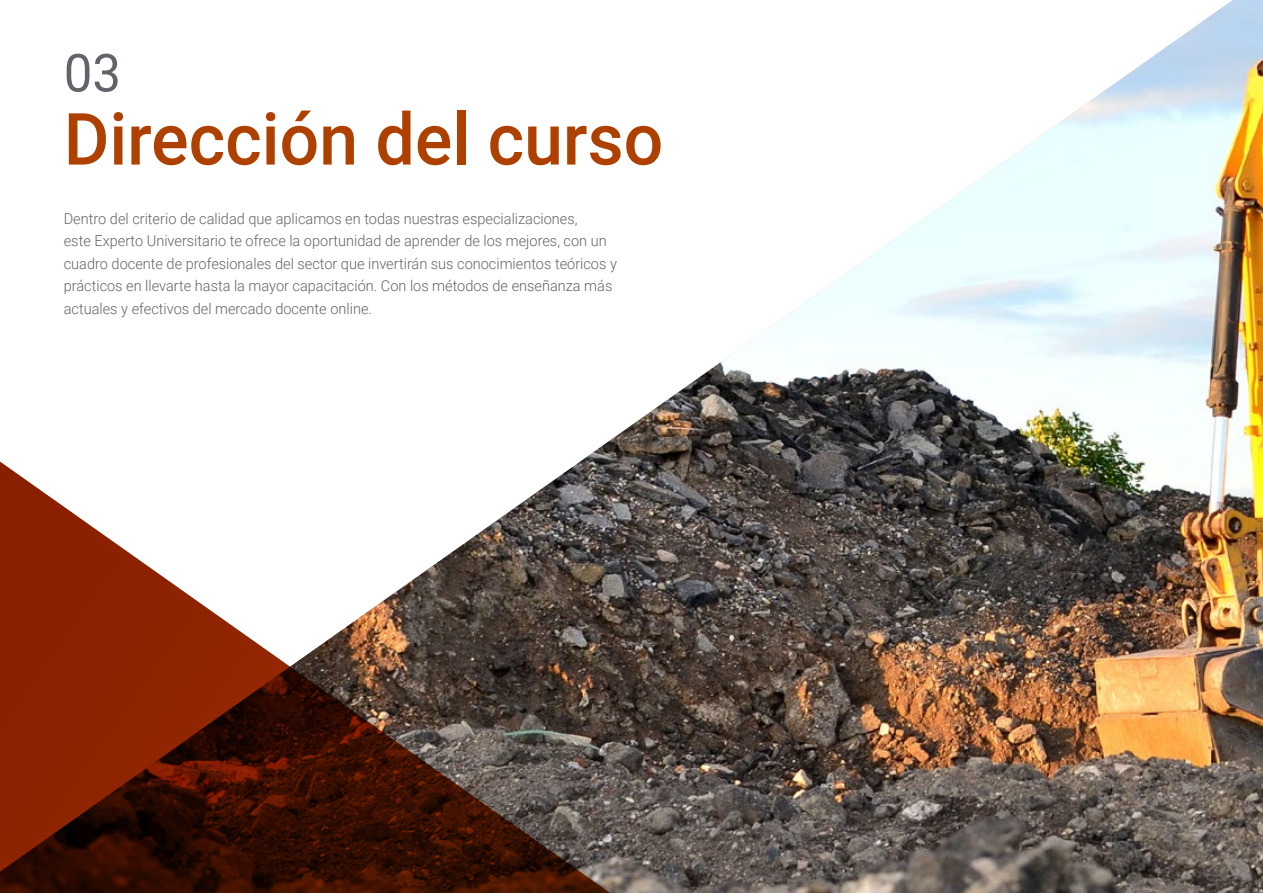
<style>
.page{position:relative;width:1263px;height:893px;background:#fff}
.page>*{position:absolute;margin:0;border:0;box-sizing:border-box;transform-origin:0 0}
.t1{font:500 72px "Roboto";color:#ae4000}
.t2{font:52.5px "Roboto";color:#61646a}
.t3{font:300 15px/22.5px "Roboto";color:#61646a}
</style>
<div class="page">
<img style="left:602px;top:0;width:661px;height:893px">
<svg style="left:0;top:446px;width:640px;height:447px"></svg>
<h2 class="t2" style="left:64px;top:36px;width:59px">03</h2>
<h1 class="t1" style="left:64px;top:89px;width:601px">Dirección del curso</h1>
<p class="t3" style="left:64px;top:207px;width:555px">Dentro del criterio de calidad que aplicamos en todas nuestras especializaciones,<br>este Experto Universitario te ofrece la oportunidad de aprender de los mejores, con un cuadro docente de profesionales del sector que invertirán sus conocimientos teóricos y prácticos en llevarte hasta la mayor capacitación. Con los métodos de enseñanza más actuales y efectivos del mercado docente online.</p>
</div>
